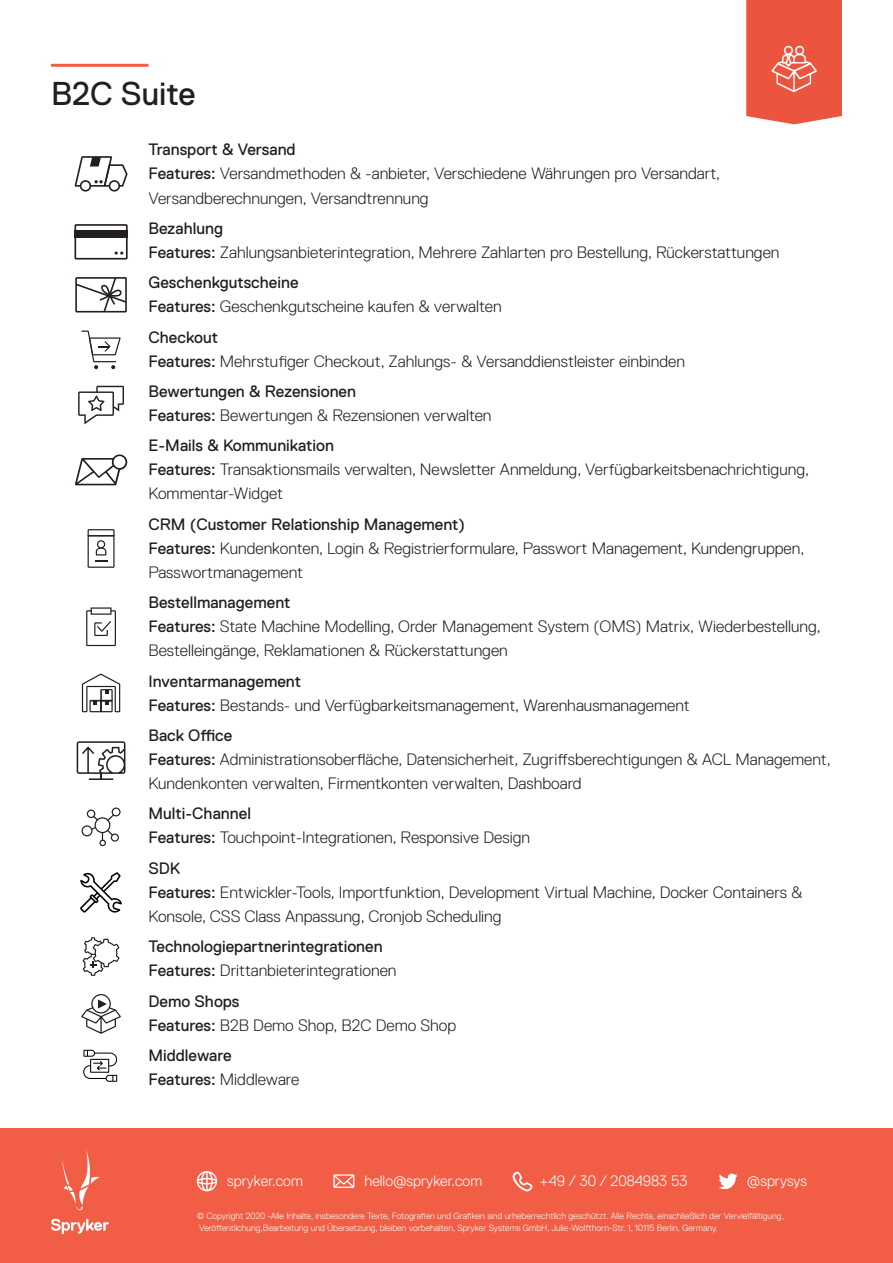
<style>
.page{position:relative;width:893px;height:1263px;background:#fff}
.page>*{position:absolute;margin:0;border:0;box-sizing:border-box;transform-origin:0 0}
.t1{font:33px "Replica Std";color:#231f20}
.t2{font:300 16.5px/24px "Replica Std";color:#231f20}
.t3{font:16.5px/24px "Replica Std";color:#231f20}
.t4{font:300 15px "Replica Std";color:#fff}
.t5{font:300 9px "Replica Std";color:#fff}
.s1{font-weight:400}
.s2{font-weight:300}
</style>
<div class="page">
<div style="left:746px;top:0;width:96px;height:124px;background:#eb543d"></div>
<img style="left:771px;top:46px;width:47px;height:46px">
<hr style="left:51px;top:64px;width:97px;height:3px;background:#f15e45">
<div style="left:0;top:1128px;width:893px;height:135px;background:#f15e45"></div>
<svg style="left:62px;top:1150px;width:38px;height:60px"></svg>
<svg style="left:51px;top:1219px;width:58px;height:15px"></svg>
<svg style="left:197px;top:1171px;width:20px;height:20px"></svg>
<svg style="left:333px;top:1174px;width:21px;height:14px"></svg>
<svg style="left:719px;top:1173px;width:19px;height:16px"></svg>
<svg style="left:512px;top:1172px;width:20px;height:19px"></svg>
<svg style="left:75px;top:156px;width:53px;height:36px"></svg>
<svg style="left:74px;top:224px;width:54px;height:36px"></svg>
<svg style="left:75px;top:277px;width:52px;height:35px"></svg>
<svg style="left:81px;top:331px;width:40px;height:38px"></svg>
<svg style="left:78px;top:386px;width:46px;height:38px"></svg>
<svg style="left:75px;top:454px;width:53px;height:31px"></svg>
<svg style="left:88px;top:529px;width:27px;height:39px"></svg>
<svg style="left:86px;top:607px;width:30px;height:39px"></svg>
<svg style="left:82px;top:674px;width:38px;height:38px"></svg>
<svg style="left:82px;top:807px;width:39px;height:39px"></svg>
<svg style="left:77px;top:741px;width:48px;height:39px"></svg>
<svg style="left:83px;top:937px;width:36px;height:39px"></svg>
<svg style="left:80px;top:872px;width:42px;height:41px"></svg>
<svg style="left:81px;top:994px;width:40px;height:40px"></svg>
<svg style="left:83px;top:1050px;width:34px;height:32px"></svg>
<p class="t1" style="left:51px;top:75px;width:146px">B2C Suite</p>
<p class="t2" style="left:148px;top:138px;width:573px"><span class="s1">Transport &amp; Versand<br>Features:</span> Versandmethoden &amp; -anbieter, Verschiedene Währungen pro Versandart,<br>Versandberechnungen, Versandtrennung</p>
<p class="t2" style="left:148px;top:216px;width:632px"><span class="s1">Bezahlung<br>Features:</span> Zahlungsanbieterintegration, Mehrere Zahlarten pro Bestellung, Rückerstattungen</p>
<p class="t2" style="left:148px;top:271px;width:355px"><span class="s1">Geschenkgutscheine<br>Features:</span> Geschenkgutscheine kaufen &amp; verwalten</p>
<p class="t2" style="left:148px;top:325px;width:538px"><span class="s1">Checkout<br>Features:</span> Mehrstufiger Checkout, Zahlungs- &amp; Versanddienstleister einbinden</p>
<p class="t3" style="left:148px;top:379px;width:345px">Bewertungen &amp; Rezensionen<br>Features: <span class="s2">Bewertungen &amp; Rezensionen verwalten</span></p>
<p class="t2" style="left:148px;top:434px;width:662px"><span class="s1">E-Mails &amp; Kommunikation<br>Features:</span> Transaktionsmails verwalten, Newsletter Anmeldung, Verfügbarkeitsbenachrichtigung,<br>Kommentar-Widget</p>
<p class="t2" style="left:148px;top:512px;width:657px"><span class="s1">CRM (Customer Relationship Management)<br>Features:</span> Kundenkonten, Login &amp; Registrierformulare, Passwort Management, Kundengruppen,<br>Passwortmanagement</p>
<p class="t2" style="left:148px;top:591px;width:674px"><span class="s1">Bestellmanagement<br>Features:</span> State Machine Modelling, Order Management System (OMS) Matrix, Wiederbestellung,<br>Bestelleingänge, Reklamationen &amp; Rückerstattungen</p>
<p class="t2" style="left:148px;top:669px;width:543px"><span class="s1">Inventarmanagement<br>Features:</span> Bestands- und Verfügbarkeitsmanagement, Warenhausmanagement</p>
<p class="t2" style="left:148px;top:723px;width:684px"><span class="s1">Back Office<br>Features:</span> Administrationsoberfläche, Datensicherheit, Zugriffsberechtigungen &amp; ACL Management,<br>Kundenkonten verwalten, Firmentkonten verwalten, Dashboard</p>
<p class="t2" style="left:148px;top:802px;width:383px"><span class="s1">Multi-Channel<br>Features:</span> Touchpoint-Integrationen, Responsive Design</p>
<p class="t2" style="left:148px;top:856px;width:656px"><span class="s1">SDK<br>Features:</span> Entwickler-Tools, Importfunktion, Development Virtual Machine, Docker Containers &amp;<br>Konsole, CSS Class Anpassung, Cronjob Scheduling</p>
<p class="t3" style="left:148px;top:934px;width:249px">Technologiepartnerintegrationen<br>Features: <span class="s2">Drittanbieterintegrationen</span></p>
<p class="t2" style="left:148px;top:989px;width:309px"><span class="s1">Demo Shops<br>Features:</span> B2B Demo Shop, B2C Demo Shop</p>
<p class="t3" style="left:148px;top:1043px;width:152px">Middleware<br>Features: <span class="s2">Middleware</span></p>
<p class="t4" style="left:227px;top:1173px;width:77px">spryker.com</p>
<p class="t4" style="left:364px;top:1173px;width:119px">hello@spryker.com</p>
<p class="t4" style="left:540px;top:1173px;width:149px">+49 / 30 / 2084983 53</p>
<p class="t4" style="left:747px;top:1173px;width:62px">@sprysys</p>
<p class="t5" style="left:197px;top:1210px;width:588px">© Copyright 2020 -Alle Inhalte, insbesondere Texte, Fotografien und Grafiken sind urheberrechtlich geschützt. Alle Rechte, einschließlich der Vervielfältigung,</p>
<p class="t5" style="left:199px;top:1222px;width:520px">Veröffentlichung,Bearbeitung und Übersetzung, bleiben vorbehalten, Spryker Systems GmbH, Julie-Wolfthorn-Str. 1, 10115 Berlin, Germany.</p>
</div>
